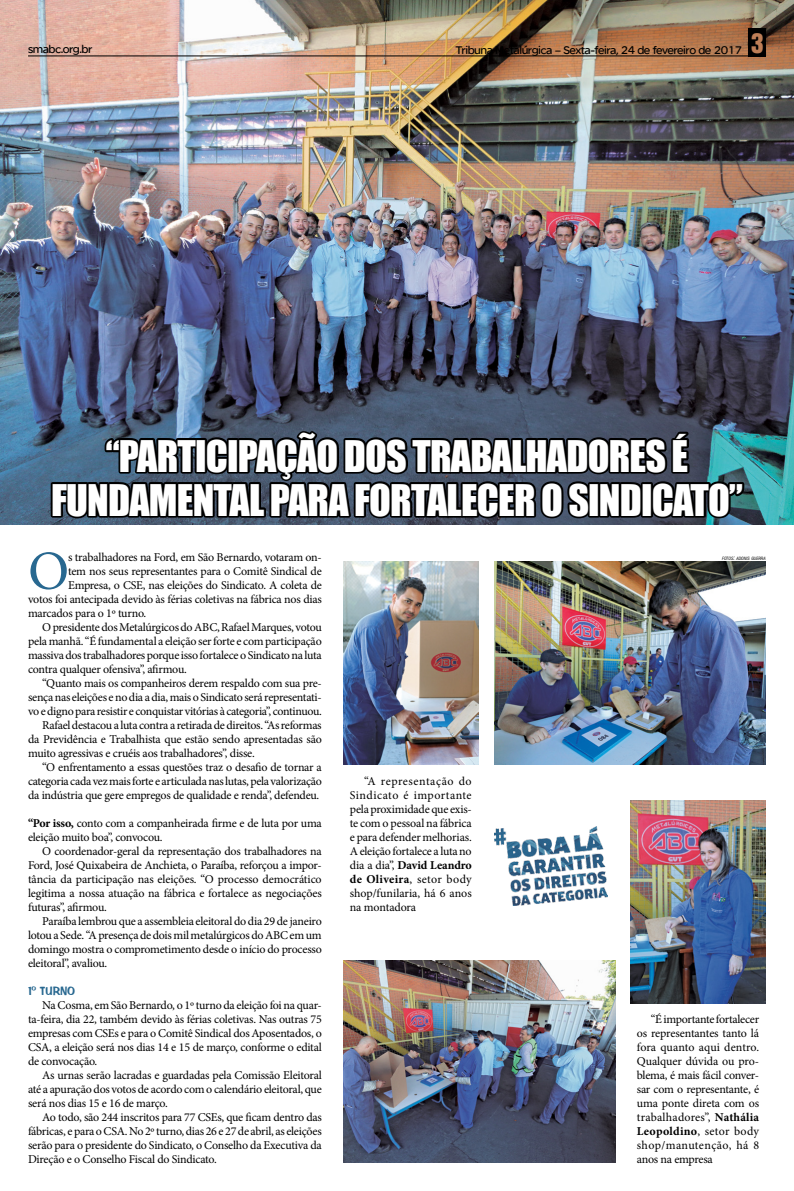
<style>
.page{position:relative;width:794px;height:1191px;background:#fff}
.page>*{position:absolute;margin:0;border:0;box-sizing:border-box;transform-origin:0 0}
.t1{font:55.1px "Minion Pro";color:#286890}
.t2{font:40px/44px "Impact";letter-spacing:-.02em;color:#fff;text-align:center}
.t3{font:12px/14px "Minion Pro";letter-spacing:-.02em;color:#000;text-align:justify}
.t4{font:12px "SE Optimist Semi";letter-spacing:-.04em;color:#000}
.t5{font:12px "Impress BT";color:#286890}
.t6{font:italic condensed 4.4px "Swiss 721 BT";color:#000}
.s1{font-family:"Helvetica Inserat";font-size:25px;color:#bd7e57}
.s2{font-size:6.2px}
.s3{font-weight:700}
</style>
<div class="page">
<img style="left:0;top:0;width:794px;height:525px">
<img style="left:494px;top:561px;width:271px;height:203px">
<img style="left:343px;top:960px;width:272px;height:202px">
<hr style="left:28px;top:55px;width:738px;height:1px;background:#000">
<div style="left:749px;top:28px;width:17px;height:28px;background:#000"></div>
<svg style="left:49px;top:410px;width:698px;height:115px;background:#2c3947"></svg>
<img style="left:343px;top:561px;width:135px;height:203px">
<img style="left:630px;top:801px;width:135px;height:202px">
<img style="left:494px;top:826px;width:113px;height:79px">
<p class="t4" style="left:28px;top:42px;width:66px">smabc.org.br</p>
<p class="t4" style="left:455px;top:43px;width:309px">Tribuna Metalúrgica – Sexta-feira, 24 de fevereiro de 2017 <span class="s1">3</span></p>
<h2 class="t2" style="left:51px;top:433px;width:693px">“PARTICIPAÇÃO DOS TRABALHADORES É<br>FUNDAMENTAL PARA FORTALECER O SINDICATO”</h2>
<h1 class="t1" style="left:28px;top:534px;width:43px">O</h1>
<p class="t3" style="left:68px;top:550px;width:255px">s trabalhadores na Ford, em São Bernardo, votaram on-</p>
<p class="t6" style="left:722px;top:556px;width:45px">FOTOS<span class="s2">:</span> ADONIS GUERRA</p>
<p class="t3" style="left:68px;top:564px;width:255px">tem nos seus representantes para o Comitê Sindical de</p>
<p class="t3" style="left:68px;top:578px;width:255px">Empresa, o CSE, nas eleições do Sindicato. A coleta de</p>
<p class="t3" style="left:28px;top:592px;width:295px">votos foi antecipada devido às férias coletivas na fábrica nos dias</p>
<p class="t3" style="left:28px;top:606px;width:120px">marcados para o 1º turno.</p>
<p class="t3" style="left:42px;top:620px;width:281px">O presidente dos Metalúrgicos do ABC, Rafael Marques, votou</p>
<p class="t3" style="left:28px;top:634px;width:295px">pela manhã. “É fundamental a eleição ser forte e com participação</p>
<p class="t3" style="left:28px;top:648px;width:295px">massiva dos trabalhadores porque isso fortalece o Sindicato na luta</p>
<p class="t3" style="left:28px;top:662px;width:160px">contra qualquer ofensiva”, afirmou.</p>
<p class="t3" style="left:42px;top:676px;width:281px">“Quanto mais os companheiros derem respaldo com sua pre-</p>
<p class="t3" style="left:28px;top:690px;width:295px">sença nas eleições e no dia a dia, mais o Sindicato será representati-</p>
<p class="t3" style="left:28px;top:704px;width:295px">vo e digno para resistir e conquistar vitórias à categoria”, continuou.</p>
<p class="t3" style="left:42px;top:718px;width:281px">Rafael destacou a luta contra a retirada de direitos. “As reformas</p>
<p class="t3" style="left:28px;top:732px;width:295px">da Previdência e Trabalhista que estão sendo apresentadas são</p>
<p class="t3" style="left:28px;top:746px;width:228px">muito agressivas e cruéis aos trabalhadores”, disse.</p>
<p class="t3" style="left:42px;top:760px;width:281px">“O enfrentamento a essas questões traz o desafio de tornar a</p>
<p class="t3" style="left:28px;top:774px;width:295px">categoria cada vez mais forte e articulada nas lutas, pela valorização</p>
<p class="t3" style="left:28px;top:788px;width:293px">da indústria que gere empregos de qualidade e renda”, defendeu.</p>
<p class="t3" style="left:28px;top:816px;width:295px"><span class="s3">“Por isso,</span> conto com a companheirada firme e de luta por uma eleição muito boa”, convocou.</p>
<p class="t3" style="left:28px;top:844px;width:295px;text-indent:14px">O coordenador-geral da representação dos trabalhadores na Ford, José Quixabeira de Anchieta, o Paraíba, reforçou a impor&shy;tância da participação nas eleições. “O processo democrático legitima a nossa atuação na fábrica e fortalece as negociações futuras”, afirmou.</p>
<p class="t3" style="left:28px;top:914px;width:295px;text-indent:14px">Paraíba lembrou que a assembleia eleitoral do dia 29 de janeiro lotou a Sede. “A presença de dois mil metalúrgicos do ABC em um domingo mostra o comprometimento desde o início do processo eleitoral”, avaliou.</p>
<p class="t5" style="left:28px;top:983px;width:48px">1º TURNO</p>
<p class="t3" style="left:28px;top:998px;width:295px;text-indent:14px">Na Cosma, em São Bernardo, o 1º turno da eleição foi na quar&shy;ta-feira, dia 22, também devido às férias coletivas. Nas outras 75 empresas com CSEs e para o Comitê Sindical dos Aposentados, o CSA, a eleição será nos dias 14 e 15 de março, conforme o edital de convocação.</p>
<p class="t3" style="left:28px;top:1068px;width:295px;text-indent:14px">As urnas serão lacradas e guardadas pela Comissão Eleitoral até a apuração dos votos de acordo com o calendário eleitoral, que será nos dias 15 e 16 de março.</p>
<p class="t3" style="left:28px;top:1110px;width:295px;text-indent:14px">Ao todo, são 244 inscritos para 77 CSEs, que ficam dentro das fábricas, e para o CSA. No 2º turno, dias 26 e 27 de abril, as eleições serão para o presidente do Sindicato, o Conselho da Executiva da Direção e o Conselho Fiscal do Sindicato.</p>
<p class="t3" style="left:350px;top:774px;width:123px;text-indent:14px">“A representação do Sindicato é importante pela proximidade que exis&shy;te com o pessoal na fábrica e para defender melhorias.<br>A eleição fortalece a luta no dia a dia”, <span class="s3">David Leandro de Oliveira</span>, setor body shop/funilaria, há 6 anos na montadora</p>
<p class="t3" style="left:637px;top:1012px;width:124px;text-indent:14px">“É importante fortalecer os representantes tanto lá fora quanto aqui dentro.<br>Qualquer dúvida ou pro&shy;blema, é mais fácil conver&shy;sar com o representante, é uma ponte direta com os trabalhadores”, <span class="s3">Nathália Leopoldino</span>, setor body shop/manutenção, há 8 anos na empresa</p>
</div>
